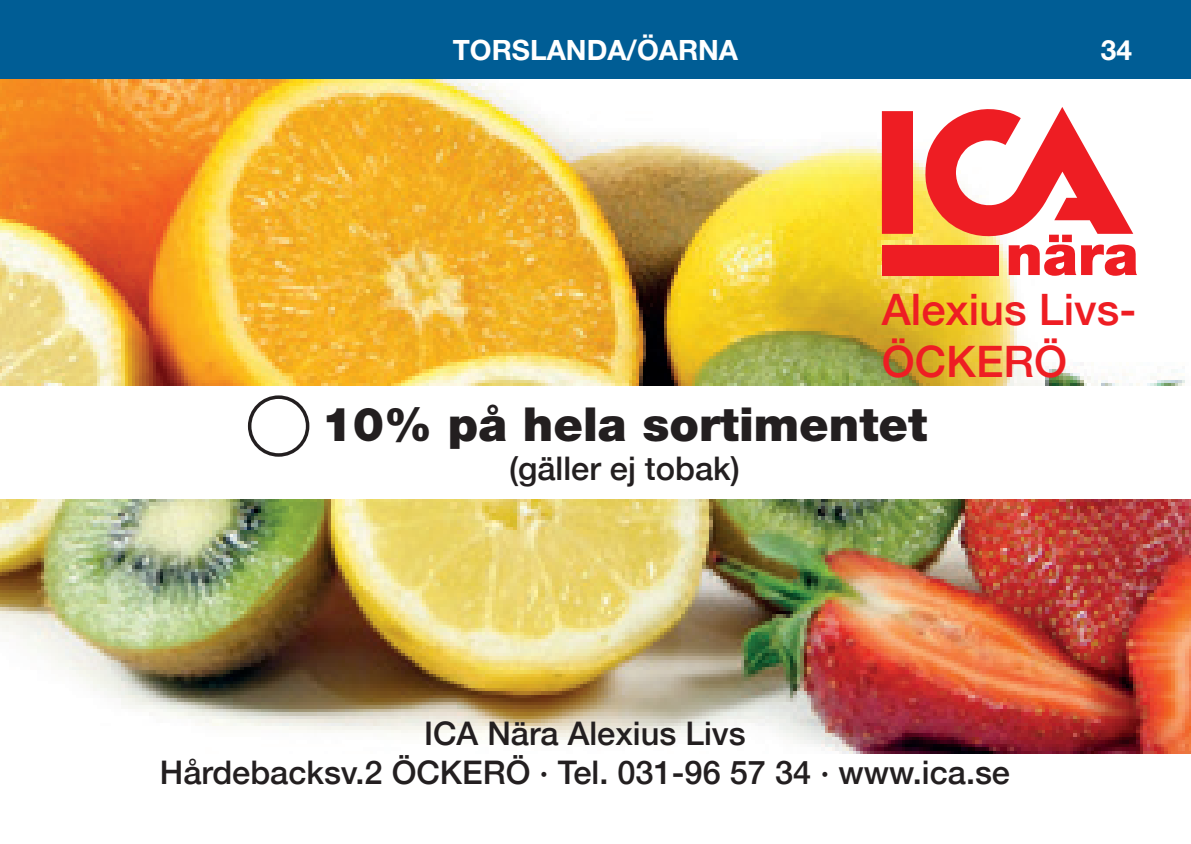
<style>
.page{position:relative;width:1191px;height:844px;background:#fff}
.page>*{position:absolute;margin:0;border:0;box-sizing:border-box;transform-origin:0 0}
.t1{font:900 46.9px "Helvetica Neue LT Std";color:#231f20}
.t2{font:500 43.4px/51.8px "Helvetica Neue";color:#ee1d23}
.t3{font:500 32.55px/38.9px "Helvetica Neue";color:#231f20;text-align:center}
.t4{font:700 28px "Helvetica Neue LT Std";color:#fff}
</style>
<div class="page">
<div style="left:0;top:0;width:1191px;height:79px;background:#005d95"></div>
<img style="left:0;top:79px;width:1191px;height:674px">
<div style="left:882px;top:111px;width:31px;height:123px;background:#ee1d23"></div>
<svg style="left:923px;top:107px;width:214px;height:169px"></svg>
<div style="left:882px;top:245px;width:116px;height:31px;background:#ee1d23"></div>
<div style="left:0;top:386px;width:1191px;height:113px;background:#fff"></div>
<div style="left:248px;top:395px;width:61px;height:61px;border:4px solid #231f20;border-radius:50%"></div>
<p class="t4" style="left:453px;top:32px;width:287px">TORSLANDA/ÖARNA</p>
<p class="t4" style="left:1100px;top:32px;width:33px">34</p>
<h2 class="t2" style="left:882px;top:280px;width:256px">Alexius Livs-<br>ÖCKERÖ</h2>
<h1 class="t1" style="left:321px;top:396px;width:607px">10% på hela sortimentet</h1>
<p class="t3" style="left:509px;top:446px;width:232px">(gäller ej tobak)</p>
<p class="t3" style="left:160px;top:711px;width:851px">ICA Nära Alexius Livs<br>Hårdebacksv.2 ÖCKERÖ · Tel. 031-96 57 34 · www.ica.se</p>
</div>
